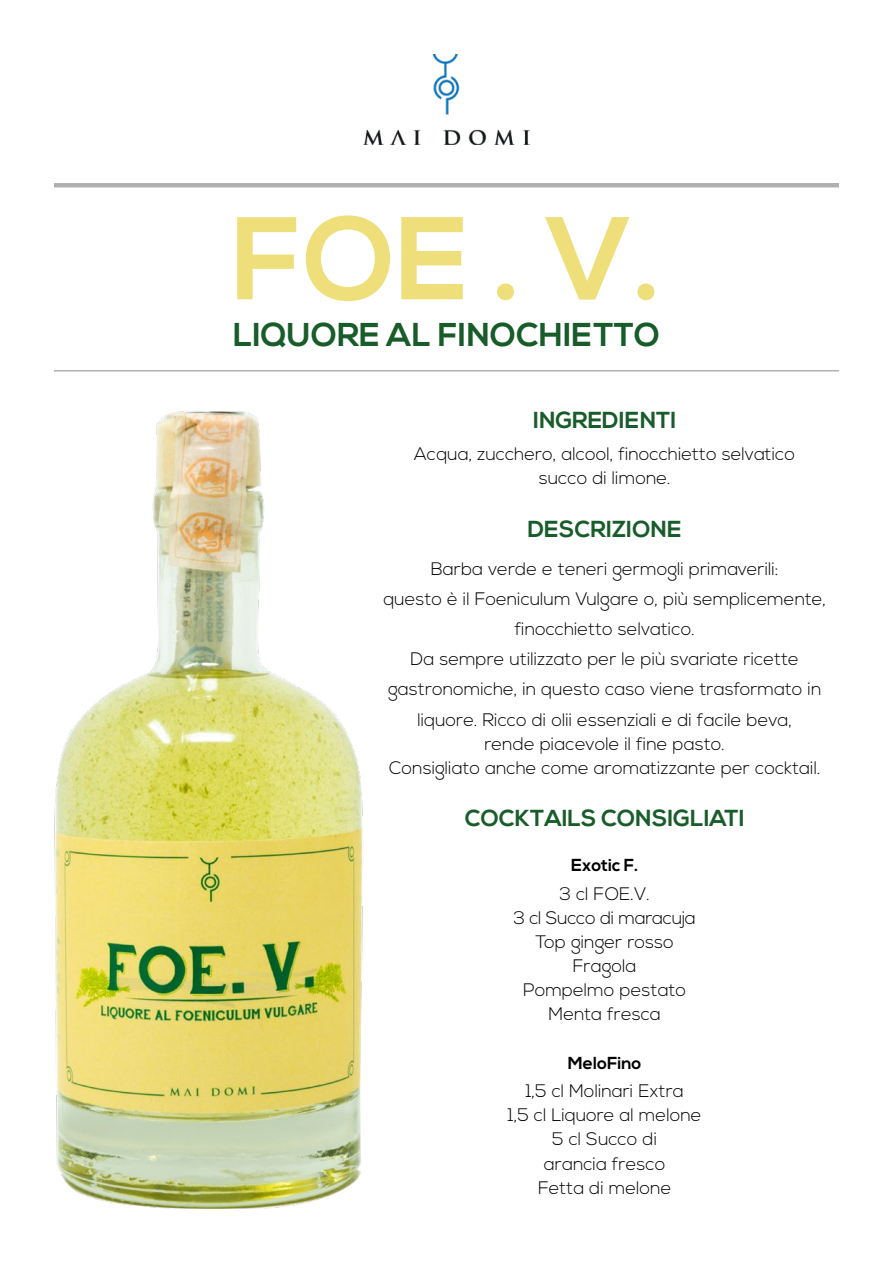
<style>
.page{position:relative;width:893px;height:1263px;background:#fff}
.page>*{position:absolute;margin:0;border:0;box-sizing:border-box;transform-origin:0 0}
.t1{font:700 117.45px "Nexa";color:#efdf7b}
.t2{font:700 33px "Nexa";color:#185c2a}
.t3{font:700 23.1px "Nexa";color:#185c2a}
.t4{font:300 18.15px/24.2px "Nexa";color:#000;text-align:center}
.t5{font:700 17.4px "Nexa";color:#000}
</style>
<div class="page">
<hr style="left:54px;top:183px;width:785px;height:4px;background:#b0b0b0">
<hr style="left:54px;top:370px;width:785px;height:1px;background:#b0b0b0">
<img style="left:363px;top:54px;width:167px;height:91px">
<img style="left:54px;top:411px;width:309px;height:798px">
<h1 class="t1" style="left:231px;top:191px;width:432px">FOE . V.</h1>
<h2 class="t2" style="left:233px;top:315px;width:428px">LIQUORE AL FINOCHIETTO</h2>
<p class="t3" style="left:533px;top:406px;width:145px">INGREDIENTI</p>
<p class="t4" style="left:414px;top:442px;width:382px">Acqua, zucchero, alcool, finocchietto selvatico succo di limone.</p>
<p class="t3" style="left:528px;top:515px;width:155px">DESCRIZIONE</p>
<p class="t4" style="left:383px;top:554px;width:444px;line-height:30.2px">Barba verde e teneri germogli primaverili:<br>questo è il Foeniculum Vulgare o, più semplicemente, finocchietto selvatico.<br>Da sempre utilizzato per le più svariate ricette gastronomiche, in questo caso viene trasformato in liquore. Ricco di olii essenziali e di facile beva,</p>
<p class="t4" style="left:389px;top:732px;width:433px">rende piacevole il fine pasto.<br>Consigliato anche come aromatizzante per cocktail.</p>
<p class="t3" style="left:465px;top:805px;width:282px">COCKTAILS CONSIGLIATI</p>
<p class="t5" style="left:571px;top:855px;width:69px">Exotic F.</p>
<p class="t4" style="left:514px;top:882px;width:184px">3 cl FOE.V.<br>3 cl Succo di maracuja<br>Top ginger rosso<br>Fragola<br>Pompelmo pestato<br>Menta fresca</p>
<p class="t5" style="left:568px;top:1053px;width:75px">MeloFino</p>
<p class="t4" style="left:508px;top:1080px;width:195px">1,5 cl Molinari Extra<br>1,5 cl Liquore al melone<br>5 cl Succo di<br>arancia fresco<br>Fetta di melone</p>
</div>
